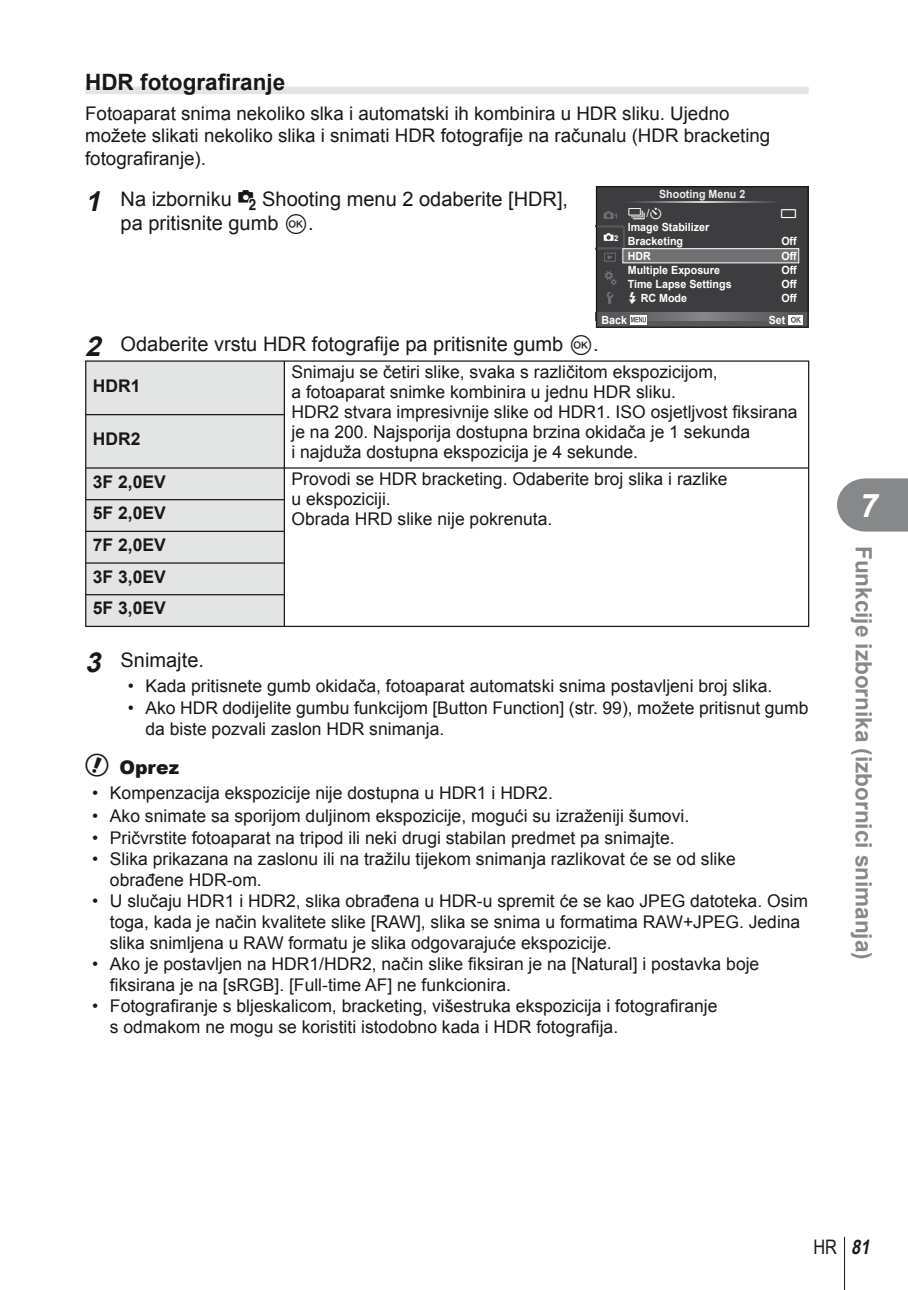
<style>
.page{position:relative;width:908px;height:1290px;background:#fff}
.page>*{position:absolute;margin:0;border:0;box-sizing:border-box;transform-origin:0 0}
.t1{font:italic 700 32.5px "Arial";color:#fff}
.t2{font:700 22.5px "Arial";color:#878889}
.t3{font:700 22.5px "Arial";color:#1a171b}
.t4{font:20px/24px "Arial";color:#1a171b}
.t5{font:20px "Arial Narrow";color:#1a171b}
.t6{font:18.75px/22.5px "Arial";color:#1a171b}
.t7{font:900 18.75px "Arial";color:#1a171b}
.t8{font:17.5px/20px "Arial";color:#1a171b}
.t9{font:700 17.5px/31.8px "Arial";color:#1a171b;text-align:justify}
.t10{font:700 11.25px/14.2px "Arial";color:#fff;scale:.95 1}
.t11{font:700 11.25px "Arial";color:#ededee;scale:.95 1}
.t12{font:11.25px "Olympus 2";color:#fff}
.t13{font:700 8px "Arial";color:#6f7072;scale:.95 1}
.t14{font:700 8px "Arial";color:#fff;scale:.95 1}
.s1{font-weight:700;font-style:italic;font-size:27.5px}
.s2{font-family:"Olymp 12"}
.s3{font-family:"Olympus 7"}
.s4{font-family:"Olympus 1";font-weight:400;font-size:10px}
.s5{font-family:"olympus 15";font-weight:400;font-size:23.75px}
.s6{font-weight:700;font-style:italic}
</style>
<div class="page">
<hr style="left:843px;top:1237px;width:1px;height:53px;background:#1a171b">
<svg style="left:837px;top:478px;width:70px;height:53px;background:#929394"></svg>
<div style="left:85px;top:87px;width:723px;height:7px;background:#e3e4e4"></div>
<svg style="left:595px;top:186px;width:213px;height:142px;background:#49494b"></svg>
<div style="left:86px;top:362px;width:197px;height:264px;background:#e3e4e4"></div>
<hr style="left:85px;top:360px;width:199px;height:2px;background:#1a171b">
<hr style="left:85px;top:362px;width:1px;height:52px;background:#1a171b">
<hr style="left:284px;top:360px;width:524px;height:2px;background:#1a171b">
<hr style="left:283px;top:362px;width:2px;height:52px;background:#1a171b">
<hr style="left:807px;top:362px;width:1px;height:53px;background:#1a171b">
<hr style="left:85px;top:414px;width:200px;height:1px;background:#1a171b">
<hr style="left:85px;top:415px;width:1px;height:52px;background:#1a171b">
<hr style="left:283px;top:415px;width:2px;height:52px;background:#1a171b">
<hr style="left:807px;top:415px;width:1px;height:52px;background:#1a171b">
<hr style="left:85px;top:467px;width:199px;height:2px;background:#1a171b">
<hr style="left:85px;top:469px;width:1px;height:30px;background:#1a171b">
<hr style="left:284px;top:467px;width:524px;height:2px;background:#1a171b">
<hr style="left:283px;top:469px;width:2px;height:30px;background:#1a171b">
<hr style="left:807px;top:469px;width:1px;height:31px;background:#1a171b">
<hr style="left:85px;top:499px;width:200px;height:1px;background:#1a171b">
<hr style="left:85px;top:500px;width:1px;height:31px;background:#1a171b">
<hr style="left:283px;top:500px;width:2px;height:31px;background:#1a171b">
<hr style="left:807px;top:500px;width:1px;height:31px;background:#1a171b">
<hr style="left:85px;top:531px;width:200px;height:1px;background:#1a171b">
<hr style="left:85px;top:532px;width:1px;height:30px;background:#1a171b">
<hr style="left:283px;top:532px;width:2px;height:30px;background:#1a171b">
<hr style="left:807px;top:531px;width:1px;height:32px;background:#1a171b">
<hr style="left:85px;top:562px;width:200px;height:2px;background:#1a171b">
<hr style="left:85px;top:564px;width:1px;height:30px;background:#1a171b">
<hr style="left:283px;top:564px;width:2px;height:30px;background:#1a171b">
<hr style="left:807px;top:563px;width:1px;height:32px;background:#1a171b">
<hr style="left:85px;top:594px;width:200px;height:1px;background:#1a171b">
<hr style="left:85px;top:595px;width:1px;height:31px;background:#1a171b">
<hr style="left:283px;top:595px;width:2px;height:31px;background:#1a171b">
<hr style="left:807px;top:595px;width:1px;height:31px;background:#1a171b">
<hr style="left:284px;top:626px;width:524px;height:1px;background:#1a171b">
<hr style="left:85px;top:626px;width:199px;height:1px;background:#1a171b">
<p class="t3" style="left:85px;top:70px;width:201px">HDR fotografiranje</p>
<p class="t6" style="left:85px;top:102px;width:686px">Fotoaparat snima nekoliko slka i automatski ih kombinira u HDR sliku. Ujedno možete slikati nekoliko slika i snimati HDR fotografije na računalu (HDR bracketing fotografiranje).</p>
<p class="t4" style="left:120px;top:187px;width:449px;text-indent:-35px"><span class="s1">1</span> Na izborniku <span class="s2">X</span> Shooting menu 2 odaberite [HDR], pa pritisnite gumb <span class="s3">Q</span>.</p>
<p class="t11" style="left:659px;top:188px;width:92px">Shooting Menu 2</p>
<p class="t10" style="left:627px;top:220px;width:87px">Image Stabilizer<br>Bracketing<br>HDR</p>
<p class="t13" style="left:614px;top:212px;width:52px">1 <sup>j</sup><sup>/</sup><sup>Y</sup></p>
<p class="t12" style="left:780px;top:206px;width:18px">o</p>
<p class="t14" style="left:614px;top:234px;width:6px">2</p>
<p class="t10" style="left:627px;top:277px;width:111px">Time Lapse Settings</p>
<p class="t10" style="left:781px;top:277px;width:18px">Off</p>
<p class="t10" style="left:781px;top:234px;width:18px">Off</p>
<p class="t10" style="left:781px;top:249px;width:18px">Off</p>
<p class="t10" style="left:781px;top:263px;width:18px">Off</p>
<p class="t10" style="left:627px;top:263px;width:98px">Multiple Exposure</p>
<p class="t10" style="left:627px;top:291px;width:64px"><span class="s4">#</span> RC Mode</p>
<p class="t10" style="left:781px;top:291px;width:18px">Off</p>
<p class="t10" style="left:601px;top:313px;width:28px">Back</p>
<p class="t10" style="left:768px;top:313px;width:19px">Set</p>
<p class="t4" style="left:85px;top:332px;width:514px"><span class="s1">2</span> Odaberite vrstu HDR fotografije pa pritisnite gumb <span class="s3">Q</span>.</p>
<p class="t9" style="left:93px;top:370px;width:49px">HDR1</p>
<p class="t8" style="left:291px;top:362px;width:507px">Snimaju se četiri slike, svaka s različitom ekspozicijom,<br>a fotoaparat snimke kombinira u jednu HDR sliku.<br>HDR2 stvara impresivnije slike od HDR1. ISO osjetljvost fiksirana je na 200. Najsporija dostupna brzina okidača je 1 sekunda<br>i najduža dostupna ekspozicija je 4 sekunde.</p>
<p class="t9" style="left:93px;top:423px;width:49px">HDR2</p>
<p class="t9" style="left:93px;top:466px;width:74px">3F 2,0EV</p>
<p class="t8" style="left:291px;top:469px;width:437px">Provodi se HDR bracketing. Odaberite broj slika i razlike u ekspoziciji.<br>Obrada HRD slike nije pokrenuta.</p>
<p class="t9" style="left:93px;top:497px;width:74px">5F 2,0EV 7F 2,0EV 3F 3,0EV 5F 3,0EV</p>
<p class="t4" style="left:85px;top:648px;width:120px"><span class="s1">3</span> Snimajte.</p>
<p class="t8" style="left:128px;top:676px;width:646px">• Kada pritisnete gumb okidača, fotoaparat automatski snima postavljeni broj slika.</p>
<p class="t8" style="left:145px;top:697px;width:664px;line-height:21px;text-indent:-18px">• Ako HDR dodijelite gumbu funkcijom [Button Function] (str. 99), možete pritisnut gumb da biste pozvali zaslon HDR snimanja.</p>
<p class="t7" style="left:85px;top:753px;width:95px"><span class="s5">#</span> Oprez</p>
<p class="t8" style="left:92px;top:783px;width:462px">• Kompenzacija ekspozicije nije dostupna u HDR1 i HDR2.</p>
<p class="t8" style="left:92px;top:806px;width:598px">• Ako snimate sa sporijom duljinom ekspozicije, mogući su izraženiji šumovi.</p>
<p class="t8" style="left:92px;top:828px;width:583px">• Pričvrstite fotoaparat na tripod ili neki drugi stabilan predmet pa snimajte.</p>
<p class="t8" style="left:110px;top:848px;width:627px;line-height:21px;text-indent:-18px">• Slika prikazana na zaslonu ili na tražilu tijekom snimanja razlikovat će se od slike obrađene HDR-om.</p>
<p class="t8" style="left:110px;top:890px;width:699px;line-height:21px;text-indent:-18px">• U slučaju HDR1 i HDR2, slika obrađena u HDR-u spremit će se kao JPEG datoteka. Osim toga, kada je način kvalitete slike [RAW], slika se snima u formatima RAW+JPEG. Jedina slika snimljena u RAW formatu je slika odgovarajuće ekspozicije.</p>
<p class="t8" style="left:110px;top:953px;width:650px;line-height:21px;text-indent:-18px">• Ako je postavljen na HDR1/HDR2, način slike fiksiran je na [Natural] i postavka boje fiksirana je na [sRGB]. [Full-time AF] ne funkcionira.</p>
<p class="t8" style="left:110px;top:995px;width:608px;line-height:21px;text-indent:-18px">• Fotografiranje s bljeskalicom, bracketing, višestruka ekspozicija i fotografiranje s odmakom ne mogu se koristiti istodobno kada i HDR fotografija.</p>
<h1 class="t1" style="left:859px;top:487px;width:20px">7</h1>
<p class="t2" style="left:875px;top:546px;width:415px;rotate:90deg">Funkcije izbornika (izbornici snimanja)</p>
<p class="t5" style="left:813px;top:1235px;width:62px">HR <span class="s6">81</span></p>
</div>
